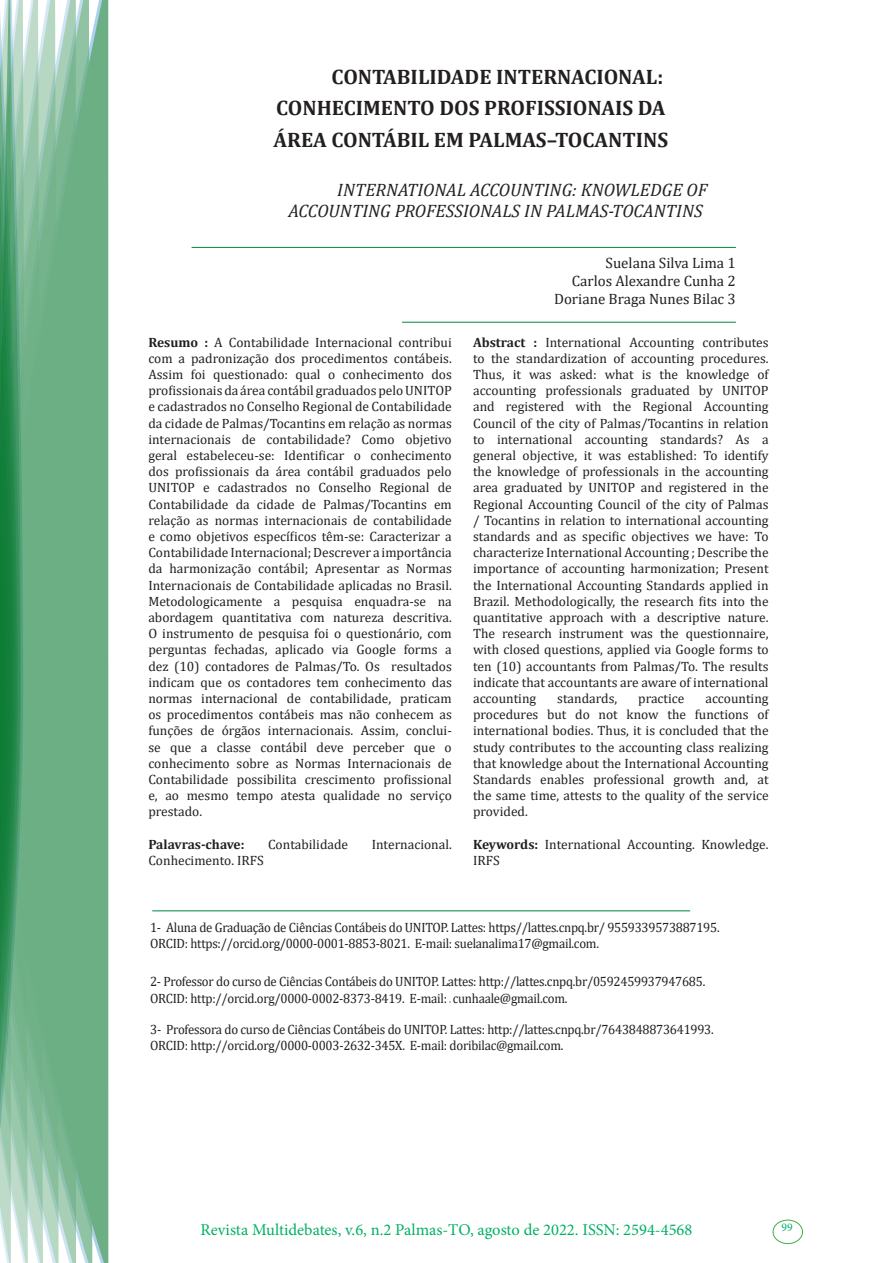
<style>
.page{position:relative;width:893px;height:1263px;background:#fff}
.page>*{position:absolute;margin:0;border:0;box-sizing:border-box;transform-origin:0 0}
.t1{font:700 21px/31.5px "Cambria";color:#231f20}
.t2{font:italic 18px/21.6px "Cambria";color:#202124;text-align:right}
.t3{font:16.5px "Minion Pro";color:#00b064}
.Autores{font:15px "Cambria";color:#231f20}
.Currículo{font:13.5px/16.2px "Cambria";letter-spacing:-.02em;color:#231f20;text-align:justify}
.Currículo-2{font:13.5px "Cambria";letter-spacing:-.02em;color:#231f20;scale:.95 1}
.Currículo-3{font:13.5px/16.2px "Cambria";color:#231f20}
.t4{font:700 13.5px "Cambria";color:#231f20}
.t5{font:11.7px "Minion Pro";color:#00b064}
.s1{font-weight:700}
</style>
<div class="page">
<div style="left:95px;top:0;width:14px;height:1263px;background:#6caf84"></div>
<svg style="left:79px;top:0;width:16px;height:1263px;background:#71b289"></svg>
<svg style="left:62px;top:0;width:17px;height:1263px;background:#75b48c"></svg>
<svg style="left:45px;top:0;width:17px;height:1263px;background:#7cb792"></svg>
<svg style="left:30px;top:0;width:15px;height:1263px;background:#80ba96"></svg>
<svg style="left:0;top:0;width:30px;height:1263px;background:#61a97f"></svg>
<div style="left:772px;top:1219px;width:31px;height:25px;border:1px solid #40ae49;border-radius:50%"></div>
<hr style="left:152px;top:910px;width:538px;height:1px;background:#008540">
<hr style="left:192px;top:247px;width:544px;height:1px;background:#008540">
<hr style="left:402px;top:322px;width:334px;height:1px;background:#008540">
<p class="t1" style="left:273px;top:60px;width:396px;text-indent:58px">CONTABILIDADE INTERNACIONAL:<br>CONHECIMENTO DOS PROFISSIONAIS DA<br>ÁREA CONTÁBIL EM PALMAS–TOCANTINS</p>
<p class="t2" style="left:288px;top:178px;width:420px">INTERNATIONAL ACCOUNTING: KNOWLEDGE OF<br>ACCOUNTING PROFESSIONALS IN PALMAS-TOCANTINS</p>
<p class="Autores" style="left:606px;top:254px;width:132px">Suelana Silva Lima 1</p>
<p class="Autores" style="left:572px;top:272px;width:166px">Carlos Alexandre Cunha 2</p>
<p class="Autores" style="left:554px;top:290px;width:183px">Doriane Braga Nunes Bilac 3</p>
<p class="Currículo" style="left:148px;top:334px;width:305px"><span class="s1">Resumo :</span> A Contabilidade Internacional contribui com a padronização dos procedimentos contábeis.<br>Assim foi questionado: qual o conhecimento dos profissionais da área contábil graduados pelo UNITOP e cadastrados no Conselho Regional de Contabilidade da cidade de Palmas/Tocantins em relação as normas internacionais de contabilidade? Como objetivo geral estabeleceu-se: Identificar o conhecimento dos profissionais da área contábil graduados pelo UNITOP e cadastrados no Conselho Regional de Contabilidade da cidade de Palmas/Tocantins em relação as normas internacionais de contabilidade e como objetivos específicos têm-se: Caracterizar a Contabilidade Internacional; Descrever a importância da harmonização contábil; Apresentar as Normas Internacionais de Contabilidade aplicadas no Brasil.<br>Metodologicamente a pesquisa enquadra-se na abordagem quantitativa com natureza descritiva.<br>O instrumento de pesquisa foi o questionário, com perguntas fechadas, aplicado via Google forms a dez (10) contadores de Palmas/To. Os resultados indicam que os contadores tem conhecimento das normas internacional de contabilidade, praticam os procedimentos contábeis mas não conhecem as funções de órgãos internacionais. Assim, conclui&shy;se que a classe contábil deve perceber que o conhecimento sobre as Normas Internacionais de Contabilidade possibilita crescimento profissional e, ao mesmo tempo atesta qualidade no serviço prestado.</p>
<p class="t4" style="left:148px;top:835px;width:98px">Palavras-chave:</p>
<p class="Currículo-3" style="left:268px;top:836px;width:82px">Contabilidade</p>
<p class="Currículo-3" style="left:372px;top:836px;width:82px">Internacional.</p>
<p class="Currículo-3" style="left:148px;top:852px;width:117px">Conhecimento. IRFS</p>
<p class="Currículo" style="left:473px;top:334px;width:297px"><span class="s1">Abstract :</span> International Accounting contributes to the standardization of accounting procedures.<br>Thus, it was asked: what is the knowledge of accounting professionals graduated by UNITOP and registered with the Regional Accounting Council of the city of Palmas/Tocantins in relation to international accounting standards? As a general objective, it was established: To identify the knowledge of professionals in the accounting area graduated by UNITOP and registered in the Regional Accounting Council of the city of Palmas / Tocantins in relation to international accounting standards and as specific objectives we have: To characterize International Accounting ; Describe the importance of accounting harmonization; Present the International Accounting Standards applied in Brazil. Methodologically, the research fits into the quantitative approach with a descriptive nature.<br>The research instrument was the questionnaire, with closed questions, applied via Google forms to ten (10) accountants from Palmas/To. The results indicate that accountants are aware of international accounting</p>
<p class="Currículo-3" style="left:557px;top:690px;width:62px">standards,</p>
<p class="Currículo-3" style="left:638px;top:690px;width:48px">practice</p>
<p class="Currículo" style="left:473px;top:690px;width:297px;text-indent:232px">accounting procedures but do not know the functions of international bodies. Thus, it is concluded that the study contributes to the accounting class realizing that knowledge about the International Accounting Standards enables professional growth and, at the same time, attests to the quality of the service provided.</p>
<p class="Currículo-3" style="left:473px;top:836px;width:297px"><span class="s1">Keywords:</span> International Accounting. Knowledge.<br>IRFS</p>
<p class="Currículo-2" style="left:150px;top:920px;width:601px">1- Aluna de Graduação de Ciências Contábeis do UNITOP. Lattes: https//lattes.cnpq.br/ 9559339573887195.</p>
<p class="Currículo-2" style="left:150px;top:936px;width:474px">ORCID: https://orcid.org/0000-0001-8853-8021. E-mail: suelanalima17@gmail.com.</p>
<p class="Currículo-2" style="left:150px;top:974px;width:586px">2- Professor do curso de Ciências Contábeis do UNITOP. Lattes: http://lattes.cnpq.br/0592459937947685.</p>
<p class="Currículo-2" style="left:150px;top:990px;width:441px">ORCID: http://orcid.org/0000-0002-8373-8419. E-mail: cunhaale@gmail.com.</p>
<p class="Currículo-2" style="left:150px;top:1022px;width:595px">3- Professora do curso de Ciências Contábeis do UNITOP. Lattes: http://lattes.cnpq.br/7643848873641993.</p>
<p class="Currículo-2" style="left:150px;top:1038px;width:437px">ORCID: http://orcid.org/0000-0003-2632-345X. E-mail: doribilac@gmail.com.</p>
<p class="t3" style="left:200px;top:1218px;width:493px">Revista Multidebates, v.6, n.2 Palmas-TO, agosto de 2022. ISSN: 2594-4568</p>
<p class="t5" style="left:781px;top:1219px;width:13px">99</p>
</div>
